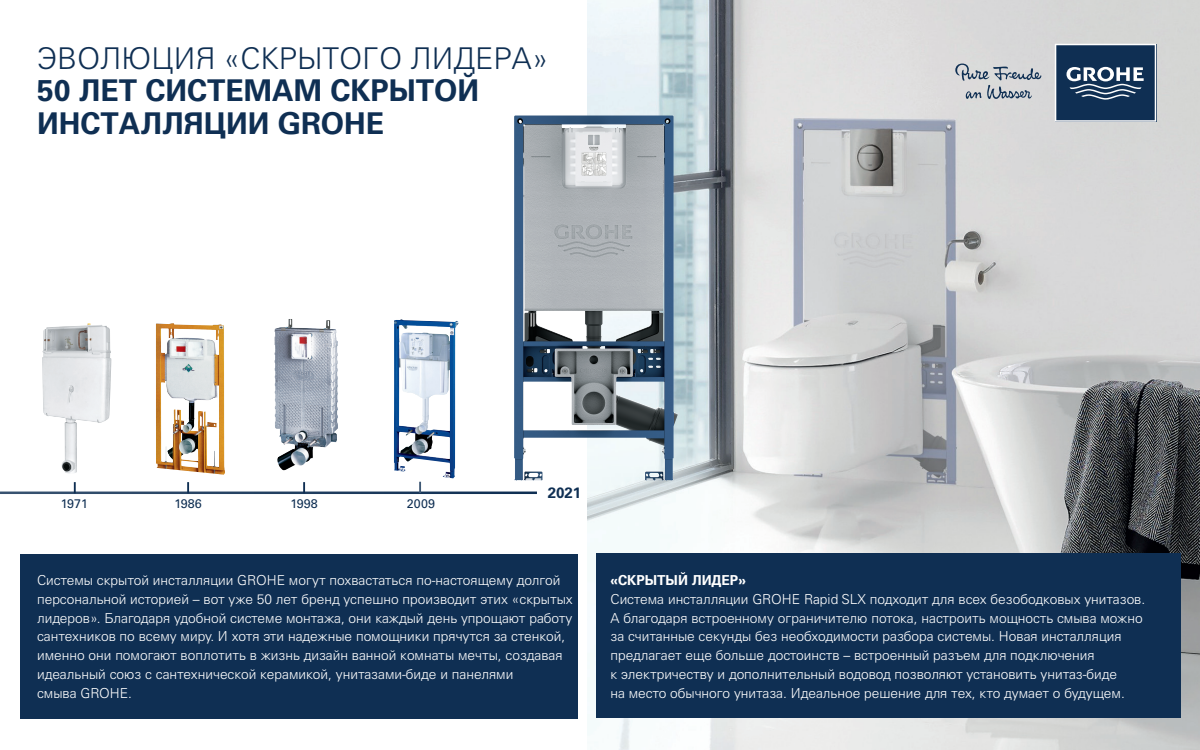
<style>
.page{position:relative;width:1200px;height:750px;background:#fff}
.page>*{position:absolute;margin:0;border:0;box-sizing:border-box;transform-origin:0 0}
.t1{font:700 30px/32.5px "Univers LTCYR 65";color:#0f2f53}
.t2{font:300 30px "Univers LTCYR 45";color:#0f2f53}
.t3{font:700 15px "Univers LTCYR 65";color:#0f2f53}
.t4{font:300 13.75px/18.8px "Univers LTCYR 45";color:#fff}
.t5{font:700 13.75px "Univers LTCYR 65";color:#fff}
.t6{font:12.5px "Univers LTCYR 55 Roman";color:#0f2f53}
</style>
<div class="page">
<img style="left:588px;top:0;width:612px;height:750px">
<svg style="left:1055px;top:44px;width:101px;height:78px;background:#36506f"></svg>
<svg style="left:955px;top:64px;width:86px;height:35px;background:#b4bac0"></svg>
<hr style="left:0;top:492px;width:537px;height:2px;background:#0f2f53">
<img style="left:42px;top:323px;width:69px;height:151px">
<img style="left:394px;top:319px;width:65px;height:159px">
<svg style="left:74px;top:482px;width:2px;height:10px"></svg>
<svg style="left:187px;top:482px;width:2px;height:10px"></svg>
<svg style="left:303px;top:482px;width:2px;height:10px"></svg>
<svg style="left:419px;top:482px;width:2px;height:11px"></svg>
<div style="left:20px;top:554px;width:557px;height:165px;background:#0f2f53"></div>
<div style="left:596px;top:553px;width:585px;height:165px;background:#0f2f53"></div>
<img style="left:514px;top:116px;width:164px;height:364px">
<img style="left:275px;top:319px;width:63px;height:151px">
<img style="left:156px;top:323px;width:69px;height:152px">
<p class="t2" style="left:37px;top:38px;width:513px">ЭВОЛЮЦИЯ «СКРЫТОГО ЛИДЕРА»</p>
<p class="t1" style="left:37px;top:73px;width:444px">50 ЛЕТ СИСТЕМАМ СКРЫТОЙ<br>ИНСТАЛЛЯЦИИ GROHE</p>
<p class="t6" style="left:61px;top:495px;width:29px">1971</p>
<p class="t6" style="left:175px;top:495px;width:29px">1986</p>
<p class="t6" style="left:290px;top:495px;width:29px">1998</p>
<p class="t6" style="left:407px;top:495px;width:30px">2009</p>
<p class="t3" style="left:548px;top:482px;width:35px">2021</p>
<p class="t4" style="left:37px;top:570px;width:537px">Системы скрытой инсталляции GROHE могут похвастаться по-настоящему долгой персональной историей – вот уже 50 лет бренд успешно производит этих «скрытых лидеров». Благодаря удобной системе монтажа, они каждый день упрощают работу сантехников по всему миру. И хотя эти надежные помощники прячутся за стенкой, именно они помогают воплотить в жизнь дизайн ванной комнаты мечты, создавая идеальный союз с сантехнической керамикой, унитазами-биде и панелями</p>
<p class="t4" style="left:37px;top:683px;width:97px">смыва GROHE.</p>
<p class="t5" style="left:610px;top:570px;width:137px">«СКРЫТЫЙ ЛИДЕР»</p>
<p class="t4" style="left:610px;top:589px;width:536px">Система инсталляции GROHE Rapid SLX подходит для всех безободковых унитазов.<br>А благодаря встроенному ограничителю потока, настроить мощность смыва можно за считанные секунды без необходимости разбора системы. Новая инсталляция предлагает еще больше достоинств – встроенный разъем для подключения</p>
<p class="t4" style="left:610px;top:664px;width:508px">к электричеству и дополнительный водовод позволяют установить унитаз-биде</p>
<p class="t4" style="left:610px;top:683px;width:516px">на место обычного унитаза. Идеальное решение для тех, кто думает о будущем.</p>
</div>
